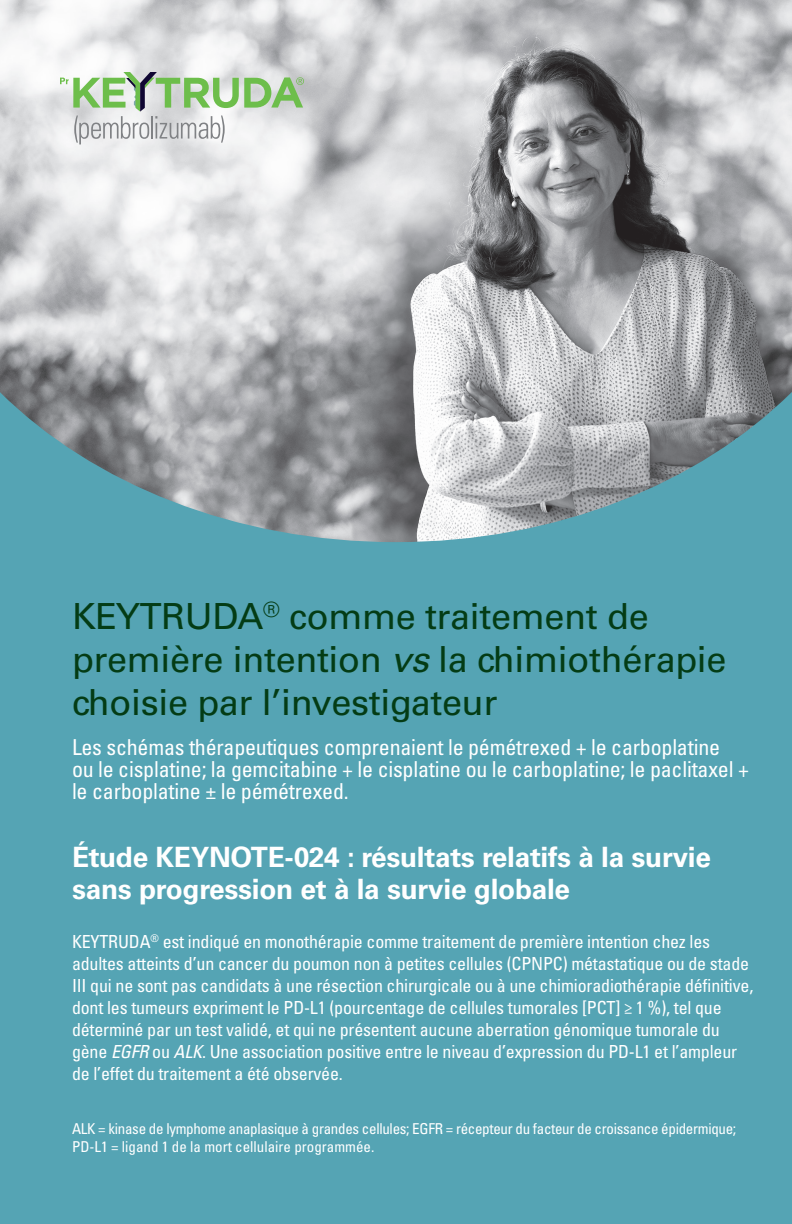
<style>
.page{position:relative;width:792px;height:1224px;background:#55a4b4}
.page>*{position:absolute;margin:0;border:0;box-sizing:border-box;transform-origin:0 0}
.t1{font:36px/43.2px "Univers LT Std";letter-spacing:-.01em;color:#043c15}
.t2{font:700 28px/32px "Univers LT Std";letter-spacing:-.01em;color:#fff}
.t3{font:condensed 22px/22px "Univers LT Std";letter-spacing:-.01em;color:#fff}
.t4{font:condensed 18px/22px "Univers LT Std";letter-spacing:-.01em;color:#fff}
.t5{font:condensed 15px/18px "Univers LT Std";letter-spacing:-.02em;color:#fff}
.s1{font-style:italic}
</style>
<div class="page">
<img style="left:0;top:0;width:792px;height:542px">
<svg style="left:60px;top:72px;width:244px;height:72px;background:#c7d6c3"></svg>
<p class="t1" style="left:72px;top:594px;width:656px">KEYTRUDA<sup>®</sup> comme traitement de première intention <span class="s1">vs</span> la chimiothérapie choisie par l’investigateur</p>
<p class="t3" style="left:72px;top:736px;width:679px">Les schémas thérapeutiques comprenaient le pémétrexed + le carboplatine<br>ou le cisplatine; la gemcitabine + le cisplatine ou le carboplatine; le paclitaxel + le carboplatine ± le pémétrexed.</p>
<p class="t2" style="left:72px;top:841px;width:641px">Étude KEYNOTE-024 : résultats relatifs à la survie sans progression et à la survie globale</p>
<p class="t4" style="left:72px;top:930px;width:683px">KEYTRUDA<sup>®</sup> est indiqué en monothérapie comme traitement de première intention chez les adultes atteints d’un cancer du poumon non à petites cellules (CPNPC) métastatique ou de stade III qui ne sont pas candidats à une résection chirurgicale ou à une chimioradiothérapie définitive, dont les tumeurs expriment le PD-L1 (pourcentage de cellules tumorales [PCT] ≥ 1 %), tel que déterminé par un test validé, et qui ne présentent aucune aberration génomique tumorale du gène <span class="s1">EGFR</span> ou <span class="s1">ALK</span>. Une association positive entre le niveau d’expression du PD-L1 et l’ampleur de l’effet du traitement a été observée.</p>
<p class="t5" style="left:72px;top:1119px;width:666px">ALK = kinase de lymphome anaplasique à grandes cellules; EGFR = récepteur du facteur de croissance épidermique;<br>PD-L1 = ligand 1 de la mort cellulaire programmée.</p>
</div>
